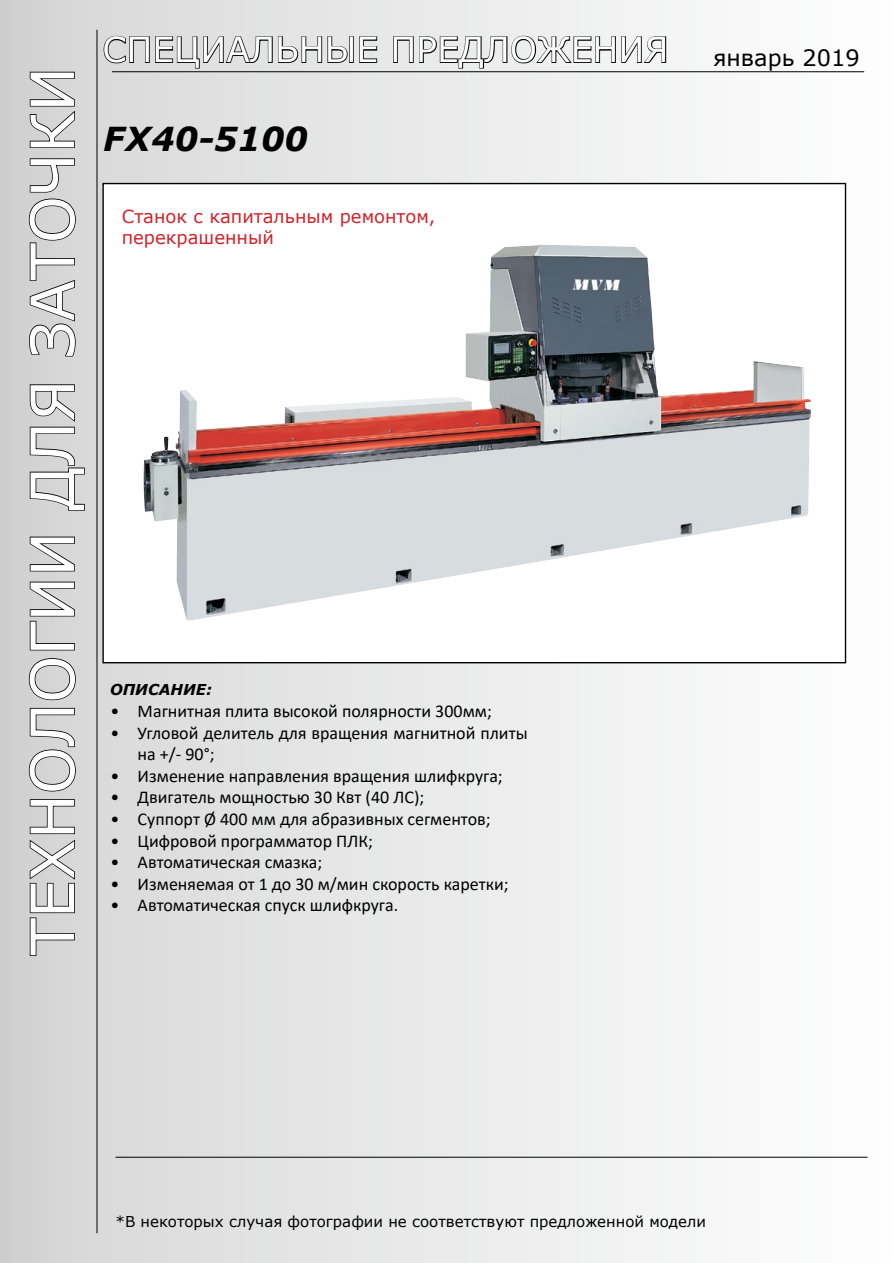
<style>
.page{position:relative;width:893px;height:1263px;background:#fff}
.page>*{position:absolute;margin:0;border:0;box-sizing:border-box;transform-origin:0 0}
.t1{font:60px "Verdana";color:#fff}
.t2{font:34.5px "Verdana";color:#fff}
.t3{font:italic 700 33px "Verdana";color:#000}
.t4{font:22.5px "Verdana";color:#000}
.t5{font:18px/21.6px "Calibri";color:#000}
.t6{font:18px/21.6px "Verdana";color:#d2232a}
.t7{font:15px "Verdana";color:#000}
.t8{font:italic 700 15px "Verdana";color:#000}
</style>
<div class="page">
<div style="left:1px;top:1px;width:891px;height:1261px;background:linear-gradient(to right,#d4d5d5,#fdfefe)"></div>
<svg style="left:103px;top:0;width:275px;height:69px;background:#c6c6c6"></svg>
<svg style="left:392px;top:0;width:275px;height:69px"></svg>
<hr style="left:97px;top:30px;width:1px;height:1203px;background:#000">
<hr style="left:112px;top:71px;width:752px;height:1px;background:#000">
<hr style="left:115px;top:1157px;width:753px;height:1px;background:#000">
<svg style="left:28px;top:798px;width:48px;height:159px;background:#b1b1b1"></svg>
<svg style="left:28px;top:707px;width:49px;height:85px;background:#b1b1b1"></svg>
<svg style="left:28px;top:657px;width:49px;height:44px;background:#b1b1b1"></svg>
<svg style="left:29px;top:581px;width:47px;height:70px;background:#adadad"></svg>
<svg style="left:29px;top:536px;width:47px;height:36px;background:#a3a3a3"></svg>
<svg style="left:29px;top:384px;width:57px;height:128px;background:#b3b3b3"></svg>
<svg style="left:28px;top:158px;width:49px;height:199px;background:#b3b3b3"></svg>
<svg style="left:29px;top:71px;width:47px;height:78px;background:#aaa9aa"></svg>
<div style="left:103px;top:184px;width:742px;height:479px;background:#fff"></div>
<img style="left:144px;top:245px;width:667px;height:376px">
<h1 class="t1" style="left:11px;top:955px;width:890px;rotate:-90deg">ТЕХНОЛОГИИ ДЛЯ ЗАТОЧКИ</h1>
<h2 class="t2" style="left:102px;top:26px;width:568px">СПЕЦИАЛЬНЫЕ ПРЕДЛОЖЕНИЯ</h2>
<h3 class="t3" style="left:103px;top:115px;width:207px">FX40-5100</h3>
<p class="t6" style="left:122px;top:205px;width:315px">Станок с капитальным ремонтом, перекрашенный</p>
<p class="t8" style="left:110px;top:679px;width:104px">ОПИСАНИЕ:</p>
<p class="t5" style="left:111px;top:700px;width:383px">• Mагнитная плита высокой полярности 300мм;</p>
<p class="t5" style="left:138px;top:721px;width:391px;text-indent:-27px">• Угловой делитель для вращения магнитной плиты на +/- 90°;</p>
<p class="t5" style="left:111px;top:764px;width:394px">• Изменение направления вращения шлифкруга;</p>
<p class="t5" style="left:111px;top:786px;width:315px">• Двигатель мощностью 30 Квт (40 ЛС);</p>
<p class="t5" style="left:111px;top:808px;width:381px">• Суппорт Ø 400 мм для абразивных сегментов;</p>
<p class="t5" style="left:111px;top:829px;width:264px">• Цифровой программатор ПЛК;</p>
<p class="t5" style="left:111px;top:851px;width:213px">• Автоматическая смазка;</p>
<p class="t5" style="left:111px;top:872px;width:399px">• Изменяемая от 1 до 30 м/мин скорость каретки;</p>
<p class="t5" style="left:111px;top:894px;width:289px">• Автоматическая спуск шлифкруга.</p>
<p class="t4" style="left:713px;top:43px;width:148px">январь 2019</p>
<p class="t7" style="left:115px;top:1212px;width:592px">*В некоторых случая фотографии не соответствуют предложенной модели</p>
</div>
